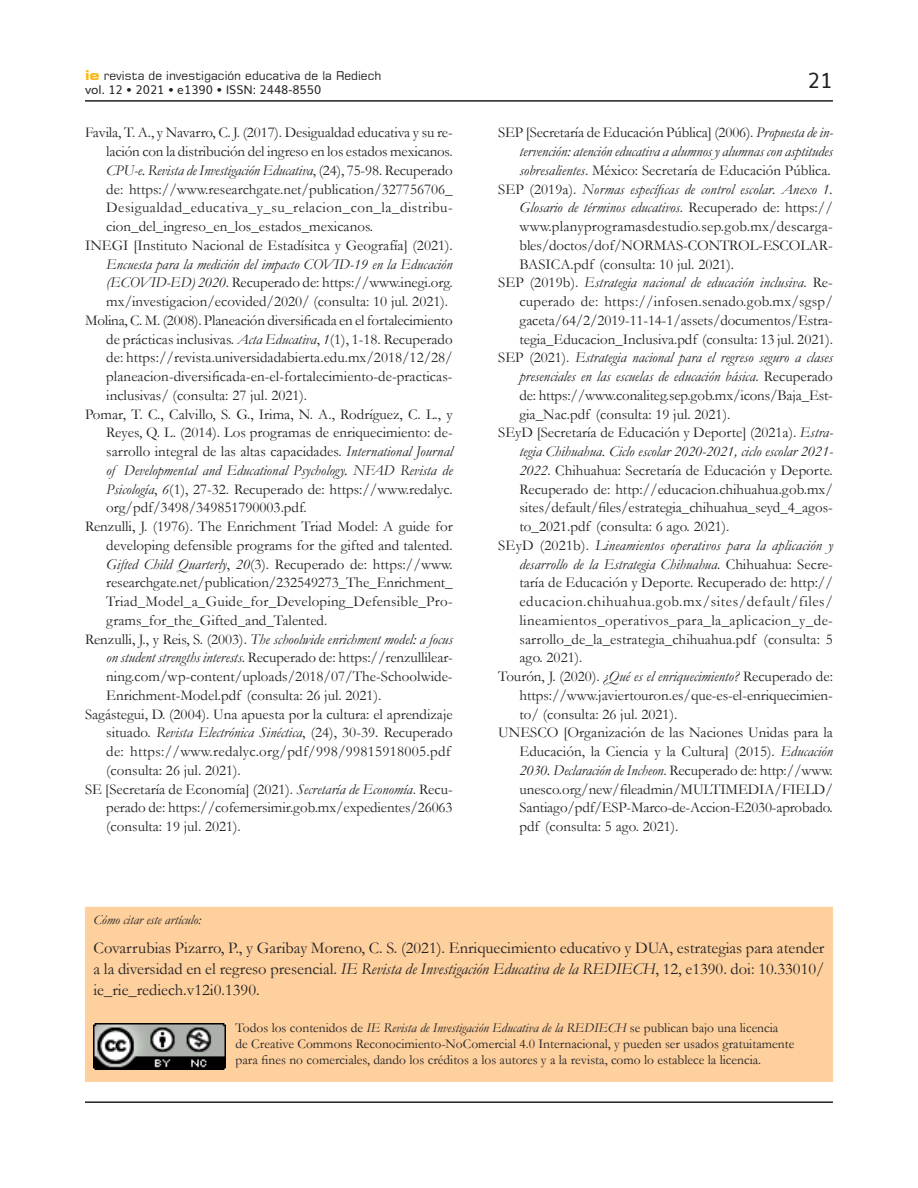
<style>
.page{position:relative;width:918px;height:1188px;background:#fff}
.page>*{position:absolute;margin:0;border:0;box-sizing:border-box;transform-origin:0 0}
.t1{font:21px "Muli";color:#231f20}
.Biblos{font:16.5px/21px "Garamond";color:#231f20;text-align:justify}
.Biblos-2{font:15px/18.8px "Garamond";color:#231f20;text-align:justify}
.Biblos-3{font:italic 15px/18.8px "Garamond";letter-spacing:-.005em;color:#231f20;text-align:justify}
.Fechas-DOI{font:13.5px "Garamond";color:#231f20}
.Fechas-DOI-2{font:italic 13.5px "Garamond";color:#231f20}
.t2{font:12px "Square 721 BT";color:#231f20}
.t3{font:12px "Muli";color:#231f20}
.s1{font-weight:700;font-stretch:expanded;font-size:13.5px;color:#fcb814}
.s2{font-style:italic}
.s3{font-style:normal}
</style>
<div class="page">
<hr style="left:85px;top:100px;width:748px;height:2px;background:#231f20">
<hr style="left:85px;top:1101px;width:748px;height:2px;background:#231f20">
<div style="left:85px;top:907px;width:748px;height:175px;background:#fdd09e"></div>
<img style="left:94px;top:1023px;width:132px;height:47px">
<p class="t2" style="left:85px;top:68px;width:298px"><span class="s1">ie</span> revista de investigación educativa de la Rediech</p>
<p class="t3" style="left:85px;top:80px;width:238px">vol. 12 • 2021 • e1390 • ISSN: 2448-8550</p>
<p class="Biblos-2" style="left:106px;top:123px;width:348px;text-indent:-21px">Favila, T. A., y Navarro, C. J. (2017). Desigualdad educativa y su re&shy;lación con la distribución del ingreso en los estados mexicanos.<br><span class="s2">CPU-e. Revista de Investigación Educativa</span>, (24), 75-98. Recuperado de: https://www.researchgate.net/publication/327756706_ Desigualdad_educativa_y_su_relacion_con_la_distribu&shy;cion_del_ingreso_en_los_estados_mexicanos.</p>
<p class="Biblos-2" style="left:106px;top:235px;width:348px;text-indent:-21px">INEGI [Instituto Nacional de Estadísitca y Geografía] (2021).<br><span class="s2">Encuesta para la medición del impacto COVID-19 en la Educación (ECOVID-ED) 2020</span>. Recuperado de: https://www.inegi.org. mx/investigacion/ecovided/2020/ (consulta: 10 jul. 2021).</p>
<p class="Biblos-2" style="left:106px;top:310px;width:348px;text-indent:-21px">Molina, C. M. (2008). Planeación diversificada en el fortalecimiento de prácticas inclusivas. <span class="s2">Acta Educativa</span>, <span class="s2">1</span>(1), 1-18. Recuperado de: https://revista.universidadabierta.edu.mx/2018/12/28/ planeacion-diversificada-en-el-fortalecimiento-de-practicas&shy;inclusivas/ (consulta: 27 jul. 2021).</p>
<p class="Biblos-2" style="left:106px;top:404px;width:348px;text-indent:-21px">Pomar, T. C., Calvillo, S. G., Irima, N. A., Rodríguez, C. L., y Reyes, Q. L. (2014). Los programas de enriquecimiento: de&shy;sarrollo integral de las altas capacidades. <span class="s2">International Journal of Developmental and Educational Psychology. NFAD Revista de Psicología</span>, <span class="s2">6</span>(1), 27-32. Recuperado de: https://www.redalyc. org/pdf/3498/349851790003.pdf.</p>
<p class="Biblos-2" style="left:106px;top:517px;width:348px;text-indent:-21px">Renzulli, J. (1976). The Enrichment Triad Model: A guide for developing defensible programs for the gifted and talented.<br><span class="s2">Gifted Child Quarterly</span>, <span class="s2">20</span>(3). Recuperado de: https://www. researchgate.net/publication/232549273_The_Enrichment_ Triad_Model_a_Guide_for_Developing_Defensible_Pro&shy;grams_for_the_Gifted_and_Talented.</p>
<p class="Biblos-2" style="left:106px;top:629px;width:348px;text-indent:-21px">Renzulli, J., y Reis, S. (2003). <span class="s2">The schoolwide enrichment model: a focus on student strengths interests</span>. Recuperado de: https://renzullilear&shy;ning.com/wp-content/uploads/2018/07/The-Schoolwide-Enrichment-Model.pdf (consulta: 26 jul. 2021).</p>
<p class="Biblos-2" style="left:106px;top:704px;width:348px;text-align:left;text-indent:-21px">Sagástegui, D. (2004). Una apuesta por la cultura: el aprendizaje situado. <span class="s2">Revista Electrónica Sinéctica</span>, (24), 30-39. Recuperado de: https://www.redalyc.org/pdf/998/99815918005.pdf (consulta: 26 jul. 2021).</p>
<p class="Biblos-2" style="left:106px;top:779px;width:348px;text-indent:-21px">SE [Secretaría de Economía] (2021). <span class="s2">Secretaría de Economía</span>. Recu&shy;perado de: https://cofemersimir.gob.mx/expedientes/26063 (consulta: 19 jul. 2021).</p>
<h1 class="t1" style="left:808px;top:64px;width:27px">21</h1>
<p class="Biblos-3" style="left:519px;top:123px;width:315px;text-indent:-21px"><span class="s3">SEP [Secretaría de Educación Pública] (2006).</span> Propuesta de in&shy;tervención: atención educativa a alumnos y alumnas con asptitudes sobresalientes<span class="s3">. México: Secretaría de Educación Pública.</span></p>
<p class="Biblos-2" style="left:519px;top:179px;width:315px;text-indent:-21px">SEP (2019a). <span class="s2">Normas específicas de control escolar. Anexo 1.<br>Glosario de términos educativos</span>. Recuperado de: https:// www.planyprogramasdestudio.sep.gob.mx/descarga&shy;bles/doctos/dof/NORMAS-CONTROL-ESCOLAR-BASICA.pdf (consulta: 10 jul. 2021).</p>
<p class="Biblos-2" style="left:519px;top:273px;width:315px;text-indent:-21px">SEP (2019b). <span class="s2">Estrategia nacional de educación inclusiva</span>. Re&shy;cuperado de: https://infosen.senado.gob.mx/sgsp/ gaceta/64/2/2019-11-14-1/assets/documentos/Estra&shy;tegia_Educacion_Inclusiva.pdf (consulta: 13 jul. 2021).</p>
<p class="Biblos-2" style="left:519px;top:348px;width:315px;text-indent:-21px">SEP (2021). <span class="s2">Estrategia nacional para el regreso seguro a clases presenciales en las escuelas de educación básica</span>. Recuperado de: https://www.conaliteg.sep.gob.mx/icons/Baja_Est&shy;gia_Nac.pdf (consulta: 19 jul. 2021).</p>
<p class="Biblos-2" style="left:519px;top:423px;width:315px;text-indent:-21px">SEyD [Secretaría de Educación y Deporte] (2021a). <span class="s2">Estra&shy;tegia Chihuahua. Ciclo escolar 2020-2021, ciclo escolar 2021- 2022</span>. Chihuahua: Secretaría de Educación y Deporte.<br>Recuperado de: http://educacion.chihuahua.gob.mx/ sites/default/files/estrategia_chihuahua_seyd_4_agos&shy;to_2021.pdf (consulta: 6 ago. 2021).</p>
<p class="Biblos-2" style="left:519px;top:535px;width:315px;text-indent:-21px">SEyD (2021b). <span class="s2">Lineamientos operativos para la aplicación y desarrollo de la Estrategia Chihuahua</span>. Chihuahua: Secre&shy;taría de Educación y Deporte. Recuperado de: http:// educacion.chihuahua.gob.mx/sites/default/files/ lineamientos_operativos_para_la_aplicacion_y_de&shy;sarrollo_de_la_estrategia_chihuahua.pdf (consulta: 5 ago. 2021).</p>
<p class="Biblos-2" style="left:519px;top:667px;width:315px;text-indent:-21px">Tourón, J. (2020). <span class="s2">¿Qué es el enriquecimiento?</span> Recuperado de: https://www.javiertouron.es/que-es-el-enriquecimien&shy;to/ (consulta: 26 jul. 2021).</p>
<p class="Biblos-2" style="left:519px;top:723px;width:315px;text-indent:-21px">UNESCO [Organización de las Naciones Unidas para la Educación, la Ciencia y la Cultura] (2015). <span class="s2">Educación 2030. Declaración de Incheon</span>. Recuperado de: http://www. unesco.org/new/fileadmin/MULTIMEDIA/FIELD/ Santiago/pdf/ESP-Marco-de-Accion-E2030-aprobado. pdf (consulta: 5 ago. 2021).</p>
<p class="Fechas-DOI-2" style="left:94px;top:911px;width:109px">Cómo citar este artículo:</p>
<p class="Biblos" style="left:94px;top:937px;width:732px">Covarrubias Pizarro, P., y Garibay Moreno, C. S. (2021). Enriquecimiento educativo y DUA, estrategias para atender a la diversidad en el regreso presencial. <span class="s2">IE Revista de Investigación Educativa de la REDIECH</span>, 12, e1390. doi: 10.33010/ ie_rie_rediech.v12i0.1390.</p>
<p class="Fechas-DOI" style="left:236px;top:1019px;width:544px">Todos los contenidos de <span class="s2">IE Revista de Investigación Educativa de la REDIECH</span> se publican bajo una licencia</p>
<p class="Fechas-DOI" style="left:236px;top:1035px;width:560px">de Creative Commons Reconocimiento-NoComercial 4.0 Internacional, y pueden ser usados gratuitamente</p>
<p class="Fechas-DOI" style="left:236px;top:1051px;width:527px">para fines no comerciales, dando los créditos a los autores y a la revista, como lo establece la licencia.</p>
</div>
